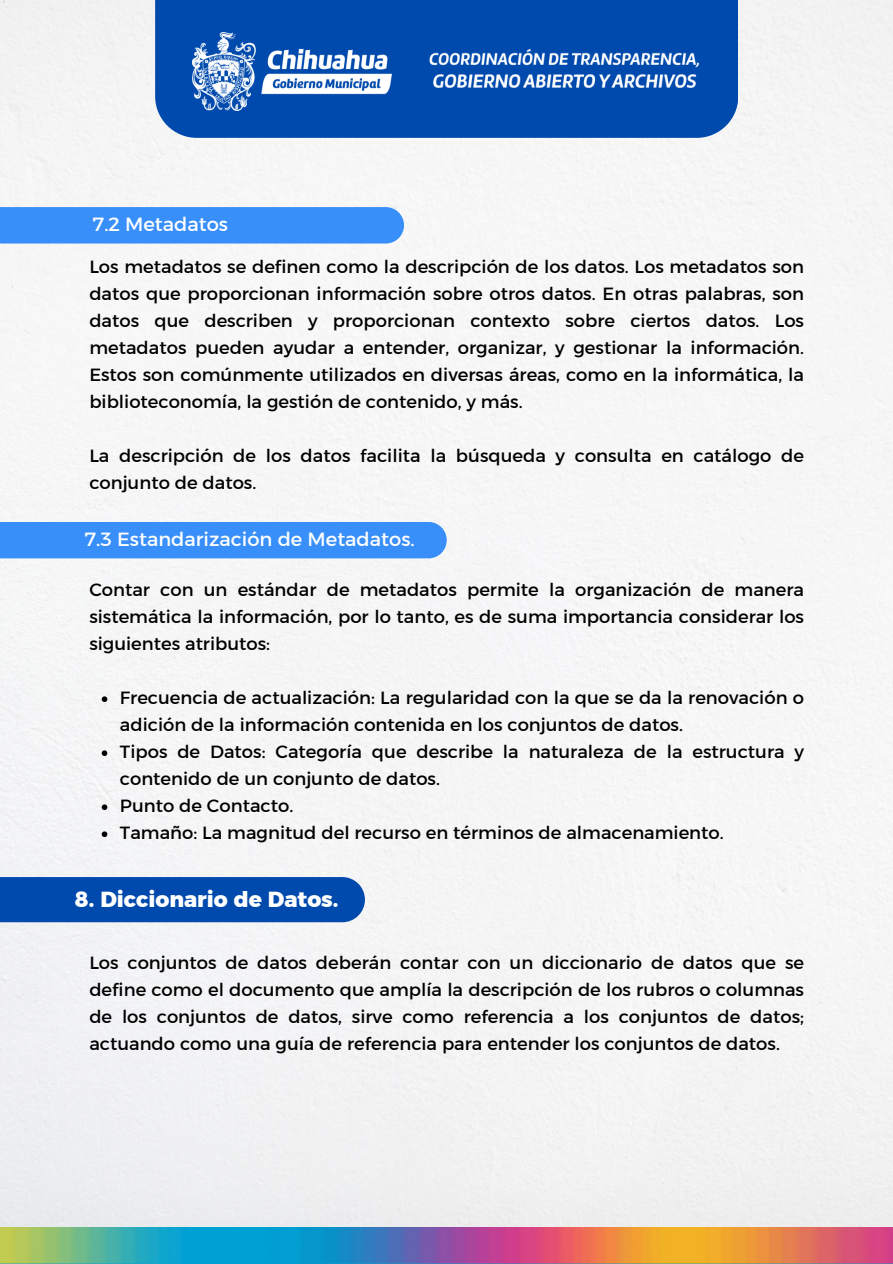
<style>
.page{position:relative;width:893px;height:1264px;background:#fff}
.page>*{position:absolute;margin:0;border:0;box-sizing:border-box;transform-origin:0 0}
.t1{font:700 21.75px "Kief Montaser Extra";color:#fff}
.t2{font:19.5px "Kief Montaser Regular";color:#fff}
.t3{font:18px/27px "Kief Montaser Regular";color:#000;text-align:justify}
</style>
<div class="page">
<div style="left:155px;top:0;width:583px;height:138px;background:#004aad"></div>
<img style="left:192px;top:32px;width:199px;height:78px">
<img style="left:429px;top:48px;width:270px;height:40px">
<img style="left:0;top:1227px;width:892px;height:36px">
<div style="left:0;top:207px;width:404px;height:36px;background:#398ff9"></div>
<div style="left:0;top:522px;width:446px;height:36px;background:#398ff9"></div>
<svg style="left:102px;top:696px;width:5px;height:6px"></svg>
<svg style="left:102px;top:750px;width:5px;height:6px"></svg>
<svg style="left:102px;top:804px;width:5px;height:6px"></svg>
<svg style="left:102px;top:831px;width:5px;height:6px"></svg>
<div style="left:0;top:877px;width:365px;height:45px;background:#004aad"></div>
<p class="t2" style="left:93px;top:212px;width:136px">7.2 Metadatos</p>
<p class="t3" style="left:89px;top:253px;width:716px">Los metadatos se definen como la descripción de los datos. Los metadatos son datos que proporcionan información sobre otros datos. En otras palabras, son datos que describen y proporcionan contexto sobre ciertos datos. Los metadatos pueden ayudar a entender, organizar, y gestionar la información.<br>Estos son comúnmente utilizados en diversas áreas, como en la informática, la biblioteconomía, la gestión de contenido, y más.</p>
<p class="t3" style="left:89px;top:442px;width:716px">La descripción de los datos facilita la búsqueda y consulta en catálogo de conjunto de datos.</p>
<p class="t2" style="left:85px;top:527px;width:331px">7.3 Estandarización de Metadatos.</p>
<p class="t3" style="left:89px;top:576px;width:716px">Contar con un estándar de metadatos permite la organización de manera sistemática la información, por lo tanto, es de suma importancia considerar los siguientes atributos:</p>
<p class="t3" style="left:120px;top:684px;width:685px;text-align:left">Frecuencia de actualización: La regularidad con la que se da la renovación o adición de la información contenida en los conjuntos de datos.<br>Tipos de Datos: Categoría que describe la naturaleza de la estructura y contenido de un conjunto de datos.<br>Punto de Contacto.<br>Tamaño: La magnitud del recurso en términos de almacenamiento.</p>
<p class="t1" style="left:75px;top:885px;width:265px">8. Diccionario de Datos.</p>
<p class="t3" style="left:89px;top:949px;width:716px">Los conjuntos de datos deberán contar con un diccionario de datos que se define como el documento que amplía la descripción de los rubros o columnas de los conjuntos de datos, sirve como referencia a los conjuntos de datos; actuando como una guía de referencia para entender los conjuntos de datos.</p>
</div>
